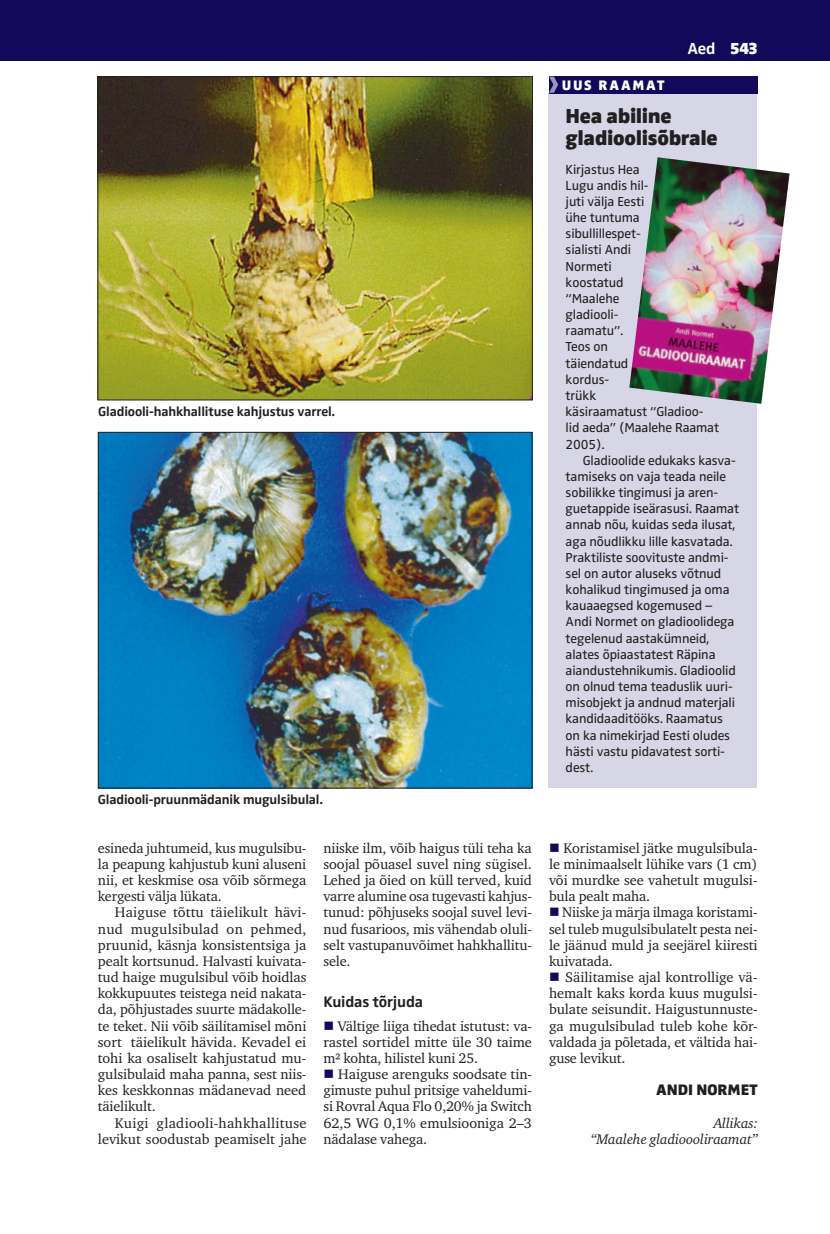
<style>
.page{position:relative;width:830px;height:1234px;background:#fff}
.page>*{position:absolute;margin:0;border:0;box-sizing:border-box;transform-origin:0 0}
.t1{font:900 21px/21.9px "Zwo Pro";letter-spacing:-.015em;color:#231f20}
.t2{font:700 16.5px "Zwo Pro";color:#fff}
.t3{font:700 15.75px "Zwo Pro";letter-spacing:-.01em;color:#231f20}
.t4{font:900 15.75px "Zwo Pro";color:#231f20}
.t5{font:14.25px/16.2px "Charter ITC";letter-spacing:-.01em;color:#231f20;text-align:justify}
.t6{font:italic 14.25px/16.2px "Charter ITC";letter-spacing:-.01em;color:#231f20;text-align:right}
.t7{font:14.25px "Charter ITC";letter-spacing:.02em;color:#231f20}
.t8{font:14.25px "Charter ITC";letter-spacing:.01em;color:#231f20}
.t9{font:14.25px "Charter ITC";letter-spacing:.015em;color:#231f20}
.t10{font:900 14.25px "Zwo Pro";letter-spacing:.115em;color:#fff}
.t11{font:13.5px "Zwo Pro";letter-spacing:-.01em;color:#231f20}
.t12{font:700 13.5px "Zwo Pro";letter-spacing:-.01em;color:#231f20}
.s1{color:#13095a}
.s2{font-weight:900}
</style>
<div class="page">
<div style="left:0;top:0;width:829px;height:60px;background:#13095a"></div>
<div style="left:548px;top:94px;width:208px;height:693px;background:#d7d6e6"></div>
<div style="left:549px;top:77px;width:208px;height:17px;background:#13095a"></div>
<svg style="left:549px;top:77px;width:9px;height:16px"></svg>
<img style="left:629px;top:157px;width:160px;height:246px">
<img style="left:100px;top:78px;width:430px;height:320px">
<div style="left:98px;top:76px;width:434px;height:324px;border:1px solid #231f20"></div>
<img style="left:100px;top:434px;width:430px;height:352px">
<div style="left:98px;top:432px;width:434px;height:356px;border:1px solid #231f20"></div>
<p class="t12" style="left:98px;top:403px;width:238px">Gladiooli-hahkhallituse kahjustus varrel.</p>
<p class="t12" style="left:98px;top:791px;width:226px">Gladiooli-pruunmädanik mugulsibulal.</p>
<p class="t5" style="left:98px;top:839px;width:210px">esineda juhtumeid, kus mugulsibu-</p>
<p class="t5" style="left:98px;top:855px;width:210px">la peapung kahjustub kuni aluseni</p>
<p class="t5" style="left:98px;top:871px;width:210px">nii, et keskmise osa võib sõrmega</p>
<p class="t5" style="left:98px;top:888px;width:125px">kergesti välja lükata.</p>
<p class="t8" style="left:115px;top:903px;width:193px">Haiguse tõttu täielikult hävi-</p>
<p class="t9" style="left:98px;top:919px;width:210px">nud mugulsibulad on pehmed,</p>
<p class="t5" style="left:98px;top:936px;width:210px">pruunid, käsnja konsistentsiga ja</p>
<p class="t5" style="left:98px;top:952px;width:210px">pealt kortsunud. Halvasti kuivata-</p>
<p class="t5" style="left:98px;top:968px;width:210px">tud haige mugulsibul võib hoidlas</p>
<p class="t5" style="left:98px;top:985px;width:210px">kokkupuutes teistega neid nakata-</p>
<p class="t5" style="left:98px;top:1001px;width:210px">da, põhjustades suurte mädakolle-</p>
<p class="t5" style="left:98px;top:1017px;width:210px">te teket. Nii võib säilitamisel mõni</p>
<p class="t5" style="left:98px;top:1033px;width:210px">sort täielikult hävida. Kevadel ei</p>
<p class="t5" style="left:98px;top:1049px;width:210px">tohi ka osaliselt kahjustatud mu-</p>
<p class="t5" style="left:98px;top:1065px;width:210px">gulsibulaid maha panna, sest niis-</p>
<p class="t5" style="left:98px;top:1081px;width:210px">kes keskkonnas mädanevad need</p>
<p class="t5" style="left:98px;top:1098px;width:59px">täielikult.</p>
<p class="t7" style="left:115px;top:1113px;width:193px">Kuigi gladiooli-hahkhallituse</p>
<p class="t5" style="left:98px;top:1130px;width:210px">levikut soodustab peamiselt jahe</p>
<p class="t5" style="left:323px;top:839px;width:210px">niiske ilm, võib haigus tüli teha ka soojal põuasel suvel ning sügisel.<br>Lehed ja õied on küll terved, kuid varre alumine osa tugevasti kahjus&shy;tunud: põhjuseks soojal suvel levi&shy;nud fusarioos, mis vähendab oluli&shy;selt vastupanuvõimet hahkhallitu&shy;sele.</p>
<p class="t3" style="left:323px;top:992px;width:101px">Kuidas tõrjuda</p>
<p class="t5" style="left:323px;top:1017px;width:210px"><span class="s1">■</span> Vältige liiga tihedat istutust: va&shy;rastel sortidel mitte üle 30 taime m² kohta, hilistel kuni 25.</p>
<p class="t5" style="left:323px;top:1065px;width:210px"><span class="s1">■</span> Haiguse arenguks soodsate tin&shy;gimuste puhul pritsige vaheldumi&shy;si Rovral Aqua Flo 0,20% ja Switch 62,5 WG 0,1% emulsiooniga 2–3 nädalase vahega.</p>
<p class="t10" style="left:561px;top:77px;width:104px">UUS RAAMAT</p>
<p class="t2" style="left:687px;top:39px;width:72px">Aed <span class="s2">543</span></p>
<p class="t1" style="left:565px;top:105px;width:153px">Hea abiline gladioolisõbrale</p>
<p class="t11" style="left:565px;top:161px;width:76px">Kirjastus Hea</p>
<p class="t11" style="left:565px;top:177px;width:84px">Lugu andis hil-</p>
<p class="t11" style="left:565px;top:193px;width:80px">juti välja Eesti</p>
<p class="t11" style="left:565px;top:210px;width:76px">ühe tuntuma</p>
<p class="t11" style="left:565px;top:226px;width:77px">sibullillespet-</p>
<p class="t11" style="left:565px;top:242px;width:67px">sialisti Andi</p>
<p class="t11" style="left:565px;top:258px;width:48px">Normeti</p>
<p class="t11" style="left:565px;top:274px;width:59px">koostatud</p>
<p class="t11" style="left:565px;top:290px;width:55px">“Maalehe</p>
<p class="t11" style="left:565px;top:307px;width:54px">gladiooli-</p>
<p class="t11" style="left:565px;top:323px;width:59px">raamatu”.</p>
<p class="t11" style="left:565px;top:339px;width:44px">Teos on</p>
<p class="t11" style="left:565px;top:355px;width:64px">täiendatud</p>
<p class="t11" style="left:565px;top:371px;width:45px">kordus-</p>
<p class="t11" style="left:565px;top:387px;width:32px">trükk</p>
<p class="t11" style="left:565px;top:404px;width:139px">käsiraamatust “Gladioo-</p>
<p class="t11" style="left:565px;top:420px;width:155px">lid aeda” (Maalehe Raamat</p>
<p class="t11" style="left:565px;top:436px;width:41px">2005).</p>
<p class="t11" style="left:582px;top:452px;width:155px">Gladioolide edukaks kasva-</p>
<p class="t11" style="left:565px;top:468px;width:162px">tamiseks on vaja teada neile</p>
<p class="t11" style="left:565px;top:484px;width:154px">sobilikke tingimusi ja aren-</p>
<p class="t11" style="left:565px;top:501px;width:175px">guetappide iseärasusi. Raamat</p>
<p class="t11" style="left:565px;top:517px;width:171px">annab nõu, kuidas seda ilusat,</p>
<p class="t11" style="left:565px;top:533px;width:168px">aga nõudlikku lille kasvatada.</p>
<p class="t11" style="left:565px;top:549px;width:164px">Praktiliste soovituste andmi-</p>
<p class="t11" style="left:565px;top:565px;width:157px">sel on autor aluseks võtnud</p>
<p class="t11" style="left:565px;top:581px;width:165px">kohalikud tingimused ja oma</p>
<p class="t11" style="left:565px;top:597px;width:148px">kauaaegsed kogemused –</p>
<p class="t11" style="left:565px;top:614px;width:170px">Andi Normet on gladioolidega</p>
<p class="t11" style="left:565px;top:630px;width:145px">tegelenud aastakümneid,</p>
<p class="t11" style="left:565px;top:646px;width:151px">alates õpiaastatest Räpina</p>
<p class="t11" style="left:565px;top:662px;width:172px">aiandustehnikumis. Gladioolid</p>
<p class="t11" style="left:565px;top:678px;width:168px">on olnud tema teaduslik uuri-</p>
<p class="t11" style="left:565px;top:694px;width:171px">misobjekt ja andnud materjali</p>
<p class="t11" style="left:565px;top:711px;width:159px">kandidaaditööks. Raamatus</p>
<p class="t11" style="left:565px;top:727px;width:166px">on ka nimekirjad Eesti oludes</p>
<p class="t11" style="left:565px;top:743px;width:161px">hästi vastu pidavatest sorti-</p>
<p class="t11" style="left:565px;top:759px;width:29px">dest.</p>
<p class="t5" style="left:549px;top:839px;width:210px"><span class="s1">■</span> Koristamisel jätke mugulsibula&shy;le minimaalselt lühike vars (1 cm) või murdke see vahetult mugulsi&shy;bula pealt maha.</p>
<p class="t5" style="left:549px;top:904px;width:210px"><span class="s1">■</span> Niiske ja märja ilmaga koristami&shy;sel tuleb mugulsibulatelt pesta nei&shy;le jäänud muld ja seejärel kiiresti kuivatada.</p>
<p class="t5" style="left:549px;top:968px;width:210px"><span class="s1">■</span> Säilitamise ajal kontrollige vä&shy;hemalt kaks korda kuus mugulsi&shy;bulate seisundit. Haigustunnuste&shy;ga mugulsibulad tuleb kohe kõr&shy;valdada ja põletada, et vältida hai&shy;guse levikut.</p>
<p class="t4" style="left:655px;top:1080px;width:103px">ANDI NORMET</p>
<p class="t6" style="left:590px;top:1114px;width:168px">Allikas:<br>“Maalehe gladioooliraamat”</p>
</div>
